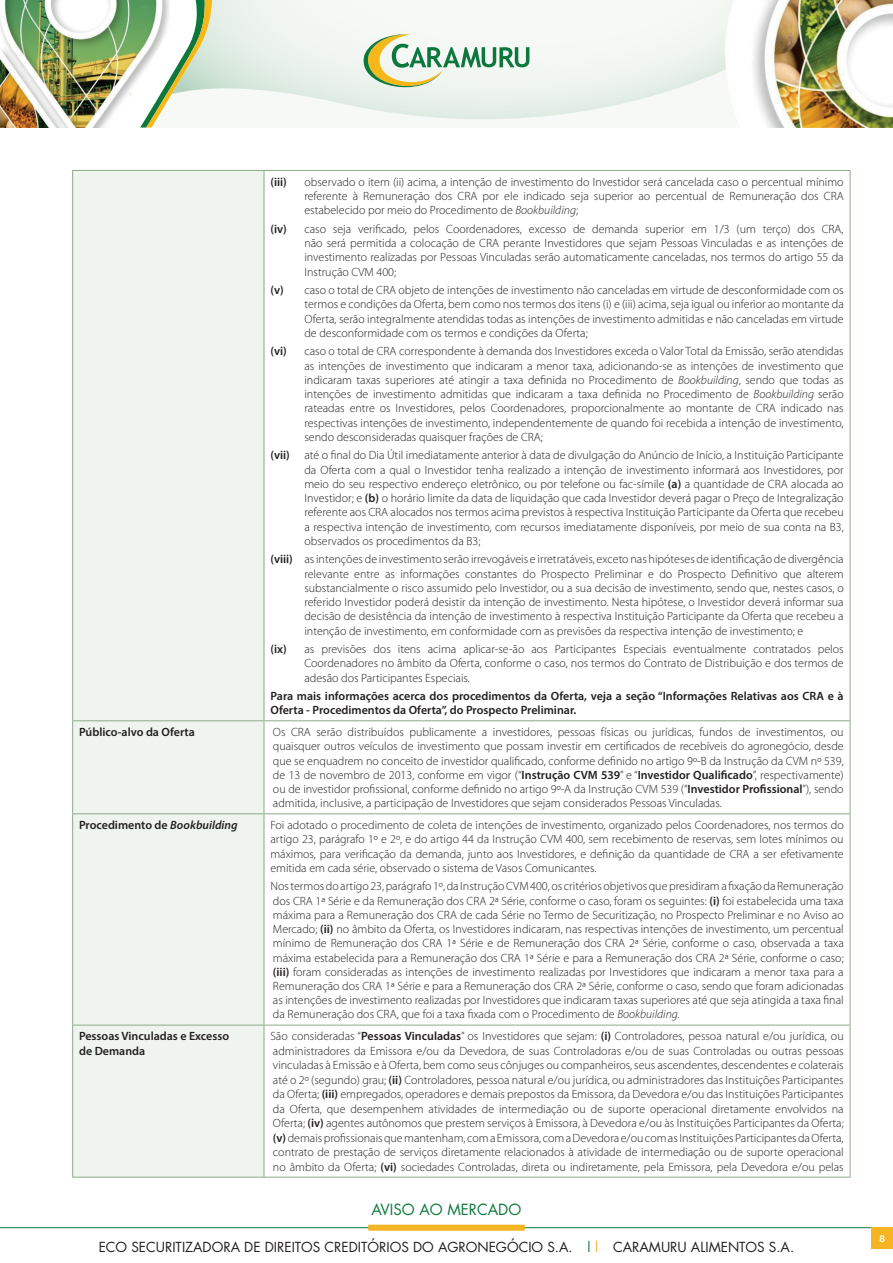
<style>
.page{position:relative;width:893px;height:1263px;background:#fff}
.page>*{position:absolute;margin:0;border:0;box-sizing:border-box;transform-origin:0 0}
.t1{font:15px "Futura";color:#0d793d}
.t2{font:13.5px "Futura";color:#231f20}
.t3{font:300 12px/14.2px "Myriad Pro";color:#231f20;text-align:justify}
.t4{font:600 12px/14.2px "Myriad Pro";color:#231f20}
.t5{font:600 10.5px "Myriad Pro";color:#fff}
.s1{font-style:italic}
.s2{font-weight:600}
.s3{color:#0d793d}
.s4{color:#f5b421}
</style>
<div class="page">
<hr style="left:0;top:1227px;width:893px;height:1px;background:#0d793d">
<div style="left:368px;top:1225px;width:157px;height:6px;background:#f5b421"></div>
<div style="left:872px;top:1227px;width:21px;height:21px;background:#f5b421"></div>
<img style="left:0;top:0;width:140px;height:128px">
<img style="left:753px;top:0;width:140px;height:128px">
<svg style="left:212px;top:0;width:522px;height:120px"></svg>
<svg style="left:140px;top:0;width:72px;height:128px"></svg>
<svg style="left:362px;top:34px;width:167px;height:53px"></svg>
<div style="left:73px;top:171px;width:191px;height:1006px;background:#f0f4ef"></div>
<hr style="left:72px;top:170px;width:192px;height:1px;background:#8aab88">
<hr style="left:72px;top:171px;width:1px;height:549px;background:#8aab88">
<hr style="left:264px;top:170px;width:586px;height:1px;background:#8aab88">
<hr style="left:264px;top:171px;width:1px;height:549px;background:#8aab88">
<hr style="left:850px;top:171px;width:1px;height:549px;background:#8aab88">
<hr style="left:72px;top:720px;width:192px;height:1px;background:#8aab88">
<hr style="left:72px;top:721px;width:1px;height:92px;background:#8aab88">
<hr style="left:264px;top:720px;width:586px;height:1px;background:#8aab88">
<hr style="left:264px;top:721px;width:1px;height:92px;background:#8aab88">
<hr style="left:850px;top:721px;width:1px;height:92px;background:#8aab88">
<hr style="left:72px;top:813px;width:192px;height:1px;background:#8aab88">
<hr style="left:72px;top:814px;width:1px;height:211px;background:#8aab88">
<hr style="left:264px;top:813px;width:586px;height:1px;background:#8aab88">
<hr style="left:264px;top:814px;width:1px;height:211px;background:#8aab88">
<hr style="left:850px;top:814px;width:1px;height:211px;background:#8aab88">
<hr style="left:72px;top:1025px;width:192px;height:1px;background:#8aab88">
<hr style="left:72px;top:1025px;width:1px;height:152px;background:#8aab88">
<hr style="left:264px;top:1025px;width:586px;height:1px;background:#8aab88">
<hr style="left:264px;top:1025px;width:1px;height:152px;background:#8aab88">
<hr style="left:850px;top:1025px;width:1px;height:152px;background:#8aab88">
<hr style="left:72px;top:1177px;width:192px;height:1px;background:#8aab88">
<hr style="left:264px;top:1177px;width:586px;height:1px;background:#8aab88">
<p class="t4" style="left:270px;top:174px;width:18px">(iii)</p>
<p class="t3" style="left:304px;top:175px;width:541px">observado o item (ii) acima, a intenção de investimento do Investidor será cancelada caso o percentual mínimo referente à Remuneração dos CRA por ele indicado seja superior ao percentual de Remuneração dos CRA estabelecido por meio do Procedimento de <span class="s1">Bookbuilding</span>;</p>
<p class="t4" style="left:270px;top:221px;width:18px">(iv)</p>
<p class="t3" style="left:304px;top:222px;width:541px">caso seja verificado, pelos Coordenadores, excesso de demanda superior em 1/3 (um terço) dos CRA, não será permitida a colocação de CRA perante Investidores que sejam Pessoas Vinculadas e as intenções de investimento realizadas por Pessoas Vinculadas serão automaticamente canceladas, nos termos do artigo 55 da Instrução CVM 400;</p>
<p class="t3" style="left:304px;top:283px;width:541px;text-indent:-34px"><span class="s2">(v)</span> caso o total de CRA objeto de intenções de investimento não canceladas em virtude de desconformidade com os termos e condições da Oferta, bem como nos termos dos itens (i) e (iii) acima, seja igual ou inferior ao montante da Oferta, serão integralmente atendidas todas as intenções de investimento admitidas e não canceladas em virtude de desconformidade com os termos e condições da Oferta;</p>
<p class="t4" style="left:270px;top:344px;width:18px">(vi)</p>
<p class="t3" style="left:304px;top:344px;width:541px">caso o total de CRA correspondente à demanda dos Investidores exceda o Valor Total da Emissão, serão atendidas as intenções de investimento que indicaram a menor taxa, adicionando-se as intenções de investimento que indicaram taxas superiores até atingir a taxa definida no Procedimento de <span class="s1">Bookbuilding</span>, sendo que todas as intenções de investimento admitidas que indicaram a taxa definida no Procedimento de <span class="s1">Bookbuilding</span> serão rateadas entre os Investidores, pelos Coordenadores, proporcionalmente ao montante de CRA indicado nas respectivas intenções de investimento, independentemente de quando foi recebida a intenção de investimento, sendo desconsideradas quaisquer frações de CRA;</p>
<p class="t3" style="left:304px;top:448px;width:541px;text-indent:-34px"><span class="s2">(vii)</span> até o final do Dia Útil imediatamente anterior à data de divulgação do Anúncio de Início, a Instituição Participante da Oferta com a qual o Investidor tenha realizado a intenção de investimento informará aos Investidores, por meio do seu respectivo endereço eletrônico, ou por telefone ou fac-símile <span class="s2">(a)</span> a quantidade de CRA alocada ao Investidor; e <span class="s2">(b)</span> o horário limite da data de liquidação que cada Investidor deverá pagar o Preço de Integralização referente aos CRA alocados nos termos acima previstos à respectiva Instituição Participante da Oferta que recebeu a respectiva intenção de investimento, com recursos imediatamente disponíveis, por meio de sua conta na B3, observados os procedimentos da B3;</p>
<p class="t3" style="left:304px;top:552px;width:541px;text-indent:-34px"><span class="s2">(viii)</span> as intenções de investimento serão irrevogáveis e irretratáveis, exceto nas hipóteses de identificação de divergência relevante entre as informações constantes do Prospecto Preliminar e do Prospecto Definitivo que alterem substancialmente o risco assumido pelo Investidor, ou a sua decisão de investimento, sendo que, nestes casos, o referido Investidor poderá desistir da intenção de investimento. Nesta hipótese, o Investidor deverá informar sua decisão de desistência da intenção de investimento à respectiva Instituição Participante da Oferta que recebeu a intenção de investimento, em conformidade com as previsões da respectiva intenção de investimento; e</p>
<p class="t3" style="left:304px;top:642px;width:541px;text-indent:-34px"><span class="s2">(ix)</span> as previsões dos itens acima aplicar-se-ão aos Participantes Especiais eventualmente contratados pelos Coordenadores no âmbito da Oferta, conforme o caso, nos termos do Contrato de Distribuição e dos termos de adesão dos Participantes Especiais.</p>
<p class="t4" style="left:270px;top:688px;width:575px">Para mais informações acerca dos procedimentos da Oferta, veja a seção “Informações Relativas aos CRA e à<br>Oferta - Procedimentos da Oferta”, do Prospecto Preliminar.</p>
<p class="t4" style="left:79px;top:724px;width:117px">Público-alvo da Oferta</p>
<p class="t3" style="left:273px;top:725px;width:572px">Os CRA serão distribuídos publicamente a investidores, pessoas físicas ou jurídicas, fundos de investimentos, ou quaisquer outros veículos de investimento que possam investir em certificados de recebíveis do agronegócio, desde que se enquadrem no conceito de investidor qualificado, conforme definido no artigo 9º-B da Instrução da CVM nº 539, de 13 de novembro de 2013, conforme em vigor (“<span class="s2">Instrução CVM 539</span>” e “<span class="s2">Investidor Qualificado</span>”, respectivamente) ou de investidor profissional, conforme definido no artigo 9º-A da Instrução CVM 539 (“<span class="s2">Investidor Profissional</span>”), sendo admitida, inclusive, a participação de Investidores que sejam considerados Pessoas Vinculadas.</p>
<p class="t4" style="left:79px;top:817px;width:160px">Procedimento de <span class="s1">Bookbuilding</span></p>
<p class="t3" style="left:270px;top:818px;width:575px">Foi adotado o procedimento de coleta de intenções de investimento, organizado pelos Coordenadores, nos termos do artigo 23, parágrafo 1º e 2º, e do artigo 44 da Instrução CVM 400, sem recebimento de reservas, sem lotes mínimos ou máximos, para verificação da demanda, junto aos Investidores, e definição da quantidade de CRA a ser efetivamente emitida em cada série, observado o sistema de Vasos Comunicantes.</p>
<p class="t3" style="left:270px;top:879px;width:575px">Nos termos do artigo 23, parágrafo 1º, da Instrução CVM 400, os critérios objetivos que presidiram a fixação da Remuneração dos CRA 1ª Série e da Remuneração dos CRA 2ª Série, conforme o caso, foram os seguintes: <span class="s2">(i)</span> foi estabelecida uma taxa máxima para a Remuneração dos CRA de cada Série no Termo de Securitização, no Prospecto Preliminar e no Aviso ao Mercado; <span class="s2">(ii)</span> no âmbito da Oferta, os Investidores indicaram, nas respectivas intenções de investimento, um percentual mínimo de Remuneração dos CRA 1ª Série e de Remuneração dos CRA 2ª Série, conforme o caso, observada a taxa máxima estabelecida para a Remuneração dos CRA 1ª Série e para a Remuneração dos CRA 2ª Série, conforme o caso; <span class="s2">(iii)</span> foram consideradas as intenções de investimento realizadas por Investidores que indicaram a menor taxa para a Remuneração dos CRA 1ª Série e para a Remuneração dos CRA 2ª Série, conforme o caso, sendo que foram adicionadas as intenções de investimento realizadas por Investidores que indicaram taxas superiores até que seja atingida a taxa final da Remuneração dos CRA, que foi a taxa fixada com o Procedimento de <span class="s1">Bookbuilding.</span></p>
<p class="t4" style="left:79px;top:1029px;width:152px">Pessoas Vinculadas e Excesso de Demanda</p>
<p class="t3" style="left:270px;top:1029px;width:575px">São consideradas “<span class="s2">Pessoas Vinculadas</span>” os Investidores que sejam: <span class="s2">(i)</span> Controladores, pessoa natural e/ou jurídica, ou administradores da Emissora e/ou da Devedora, de suas Controladoras e/ou de suas Controladas ou outras pessoas vinculadas à Emissão e à Oferta, bem como seus cônjuges ou companheiros, seus ascendentes, descendentes e colaterais até o 2º (segundo) grau; <span class="s2">(ii)</span> Controladores, pessoa natural e/ou jurídica, ou administradores das Instituições Participantes da Oferta; <span class="s2">(iii)</span> empregados, operadores e demais prepostos da Emissora, da Devedora e/ou das Instituições Participantes da Oferta, que desempenhem atividades de intermediação ou de suporte operacional diretamente envolvidos na Oferta; <span class="s2">(iv)</span> agentes autônomos que prestem serviços à Emissora, à Devedora e/ou às Instituições Participantes da Oferta; <span class="s2">(v)</span>demais profissionais que mantenham, com a Emissora, com a Devedora e/ou com as Instituições Participantes da Oferta, contrato de prestação de serviços diretamente relacionados à atividade de intermediação ou de suporte operacional no âmbito da Oferta; <span class="s2">(vi)</span> sociedades Controladas, direta ou indiretamente, pela Emissora, pela Devedora e/ou pelas</p>
<p class="t1" style="left:372px;top:1199px;width:151px">AVISO AO MERCADO</p>
<p class="t2" style="left:99px;top:1238px;width:697px">ECO SECURITIZADORA DE DIREITOS CREDITÓRIOS DO AGRONEGÓCIO S.A. <span class="s3">|</span><span class="s4">|</span> CARAMURU ALIMENTOS S.A.</p>
<p class="t5" style="left:879px;top:1232px;width:7px">8</p>
</div>
